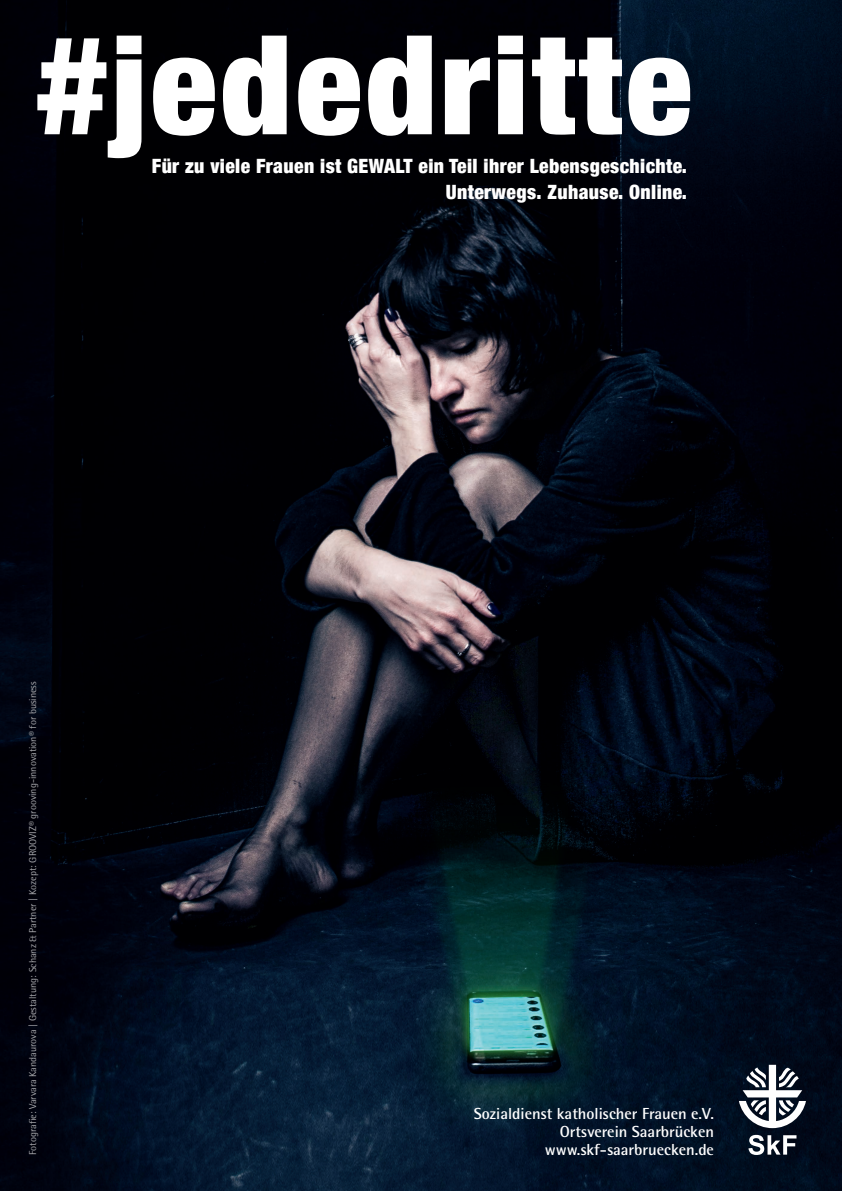
<style>
.page{position:relative;width:842px;height:1191px;background:#fff}
.page>*{position:absolute;margin:0;border:0;box-sizing:border-box;transform-origin:0 0}
.t1{font:900 condensed 138.1px "Helvetica Neue";letter-spacing:.025em;color:#fff}
.t2{font:900 condensed 19.7px/25.2px "Helvetica Neue";letter-spacing:.02em;color:#fff;text-align:right}
.t3{font:700 16px/18px "Rotis Semi Sans";color:#fff;text-align:right}
.t4{font:10px "Rotis Semi Sans";color:#a8a9ad}
</style>
<div class="page">
<img style="left:0;top:0;width:842px;height:1191px">
<svg style="left:748px;top:1134px;width:48px;height:21px"></svg>
<svg style="left:739px;top:1064px;width:67px;height:64px"></svg>
<h1 class="t1" style="left:36px;top:-29px;width:658px">#jededritte</h1>
<h2 class="t2" style="left:152px;top:153px;width:537px">Für zu viele Frauen ist GEWALT ein Teil ihrer Lebensgeschichte.<br>Unterwegs. Zuhause. Online.</h2>
<p class="t4" style="left:27px;top:1155px;width:475px;rotate:-90deg">Fotografie: Varvara Kandaurova | Gestaltung: Schanz &amp; Partner | Kozept: GROOVIZ® grooving-innovation® for business</p>
<h3 class="t3" style="left:474px;top:1104px;width:242px">Sozialdienst katholischer Frauen e.V.<br>Ortsverein Saarbrücken www.skf-saarbruecken.de</h3>
</div>
